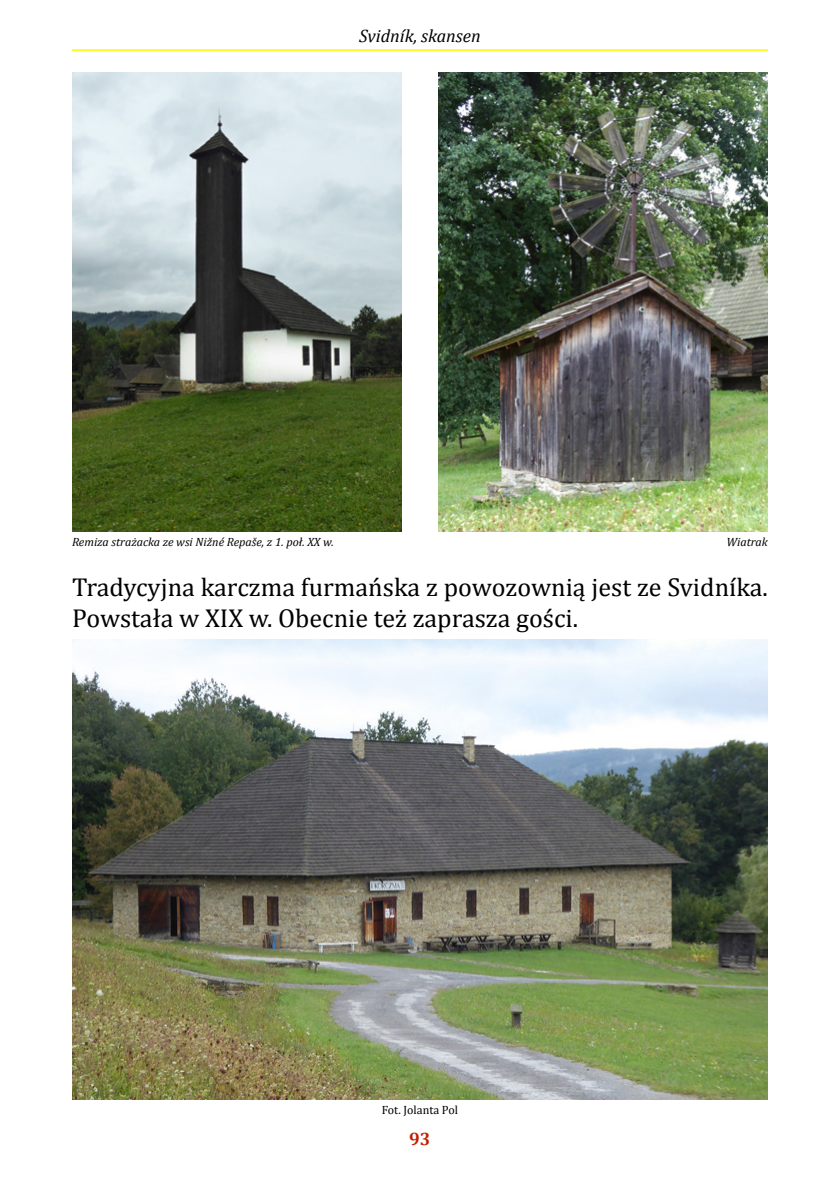
<style>
.page{position:relative;width:840px;height:1191px;background:#fff}
.page>*{position:absolute;margin:0;border:0;box-sizing:border-box;transform-origin:0 0}
.t1{font:26px/31.2px "Cambria";color:#000}
.t2{font:italic 18px "Cambria";color:#000}
.t3{font:700 18px "Cambria";color:#c41e04}
.t4{font:italic 12px "Cambria";color:#000}
.t5{font:12px "Cambria";color:#000}
</style>
<div class="page">
<hr style="left:72px;top:49px;width:695px;height:2px;background:#fcfa04">
<img style="left:72px;top:72px;width:329px;height:459px">
<img style="left:438px;top:72px;width:329px;height:459px">
<img style="left:72px;top:639px;width:695px;height:460px">
<p class="t2" style="left:359px;top:24px;width:123px">Svidník, skansen</p>
<p class="t4" style="left:72px;top:534px;width:263px">Remiza strażacka ze wsi Nižné Repaše, z 1. poł. XX w.</p>
<p class="t4" style="left:726px;top:534px;width:43px">Wiatrak</p>
<p class="t1" style="left:72px;top:571px;width:697px">Tradycyjna karczma furmańska z powozownią jest ze Svidníka.<br>Powstała w XIX w. Obecnie też zaprasza gości.</p>
<p class="t5" style="left:381px;top:1103px;width:78px">Fot. Jolanta Pol</p>
<p class="t3" style="left:409px;top:1126px;width:23px">93</p>
</div>
